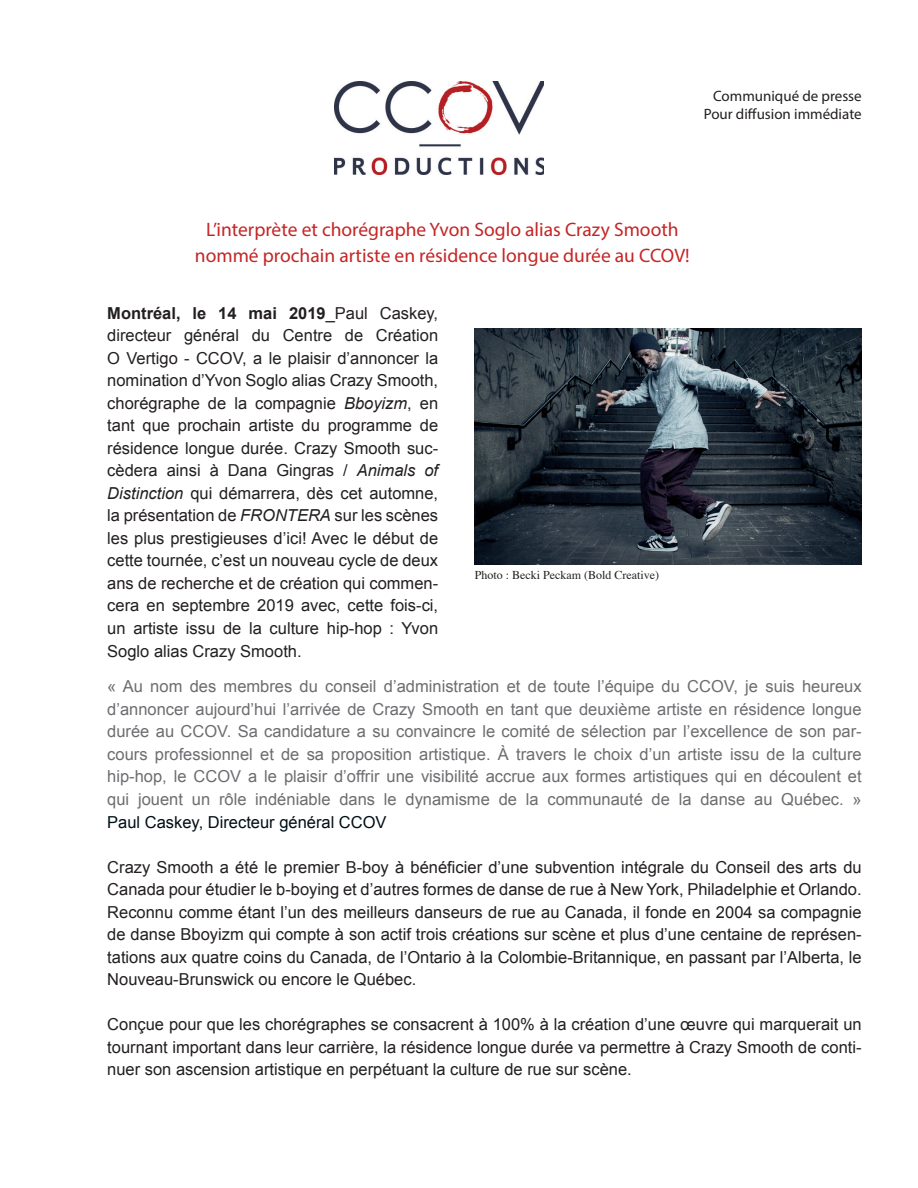
<style>
.page{position:relative;width:918px;height:1188px;background:#fff}
.page>*{position:absolute;margin:0;border:0;box-sizing:border-box;transform-origin:0 0}
.t1{font:19.5px/25.2px "Myriad Pro";color:#c42626;text-align:center}
.t2{font:16.5px/22.5px "Arial";color:#231f20;text-align:justify}
.t3{font:16.5px/22.5px "Arial";color:#6c6d70;text-align:justify}
.t4{font:16.5px "Arial";color:#000f16}
.t5{font:15px/18px "Myriad Pro";color:#231f20;text-align:right}
.t6{font:12px "Times";color:#231f20}
.s1{font-weight:700}
.s2{font-style:italic}
</style>
<div class="page">
<img style="left:334px;top:81px;width:210px;height:94px">
<img style="left:475px;top:328px;width:387px;height:237px">
<p class="t5" style="left:704px;top:86px;width:159px">Communiqué de presse<br>Pour diffusion immédiate</p>
<p class="t1" style="left:195px;top:217px;width:496px">L’interprète et chorégraphe Yvon Soglo alias Crazy Smooth nommé prochain artiste en résidence longue durée au CCOV!</p>
<p class="t2" style="left:107px;top:302px;width:332px"><span class="s1">Montréal, le 14 mai 2019</span>_Paul Caskey, directeur général du Centre de Création O Vertigo - CCOV, a le plaisir d’annoncer la nomination d’Yvon Soglo alias Crazy Smooth, chorégraphe de la compagnie <span class="s2">Bboyizm</span>, en tant que prochain artiste du programme de résidence longue durée. Crazy Smooth suc&shy;cèdera ainsi à Dana Gingras / <span class="s2">Animals of Distinction</span> qui démarrera, dès cet automne, la présentation de <span class="s2">FRONTERA</span> sur les scènes les plus prestigieuses d’ici! Avec le début de cette tournée, c’est un nouveau cycle de deux ans de recherche et de création qui commen&shy;cera en septembre 2019 avec, cette fois-ci, un artiste issu de la culture hip-hop : Yvon Soglo alias Crazy Smooth.</p>
<p class="t6" style="left:475px;top:564px;width:186px">Photo : Becki Peckam (Bold Creative)</p>
<p class="t3" style="left:107px;top:676px;width:756px">« Au nom des membres du conseil d’administration et de toute l’équipe du CCOV, je suis heureux d’annoncer aujourd’hui l’arrivée de Crazy Smooth en tant que deuxième artiste en résidence longue durée au CCOV. Sa candidature a su convaincre le comité de sélection par l’excellence de son par&shy;cours professionnel et de sa proposition artistique. À travers le choix d’un artiste issu de la culture hip-hop, le CCOV a le plaisir d’offrir une visibilité accrue aux formes artistiques qui en découlent et qui jouent un rôle indéniable dans le dynamisme de la communauté de la danse au Québec. »</p>
<p class="t4" style="left:107px;top:811px;width:281px">Paul Caskey, Directeur général CCOV</p>
<p class="t2" style="left:107px;top:856px;width:756px">Crazy Smooth a été le premier B-boy à bénéficier d’une subvention intégrale du Conseil des arts du Canada pour étudier le b-boying et d’autres formes de danse de rue à New York, Philadelphie et Orlando.<br>Reconnu comme étant l’un des meilleurs danseurs de rue au Canada, il fonde en 2004 sa compagnie de danse Bboyizm qui compte à son actif trois créations sur scène et plus d’une centaine de représen&shy;tations aux quatre coins du Canada, de l’Ontario à la Colombie-Britannique, en passant par l’Alberta, le Nouveau-Brunswick ou encore le Québec.</p>
<p class="t2" style="left:107px;top:1013px;width:756px">Conçue pour que les chorégraphes se consacrent à 100% à la création d’une œuvre qui marquerait un tournant important dans leur carrière, la résidence longue durée va permettre à Crazy Smooth de conti&shy;nuer son ascension artistique en perpétuant la culture de rue sur scène.</p>
</div>
